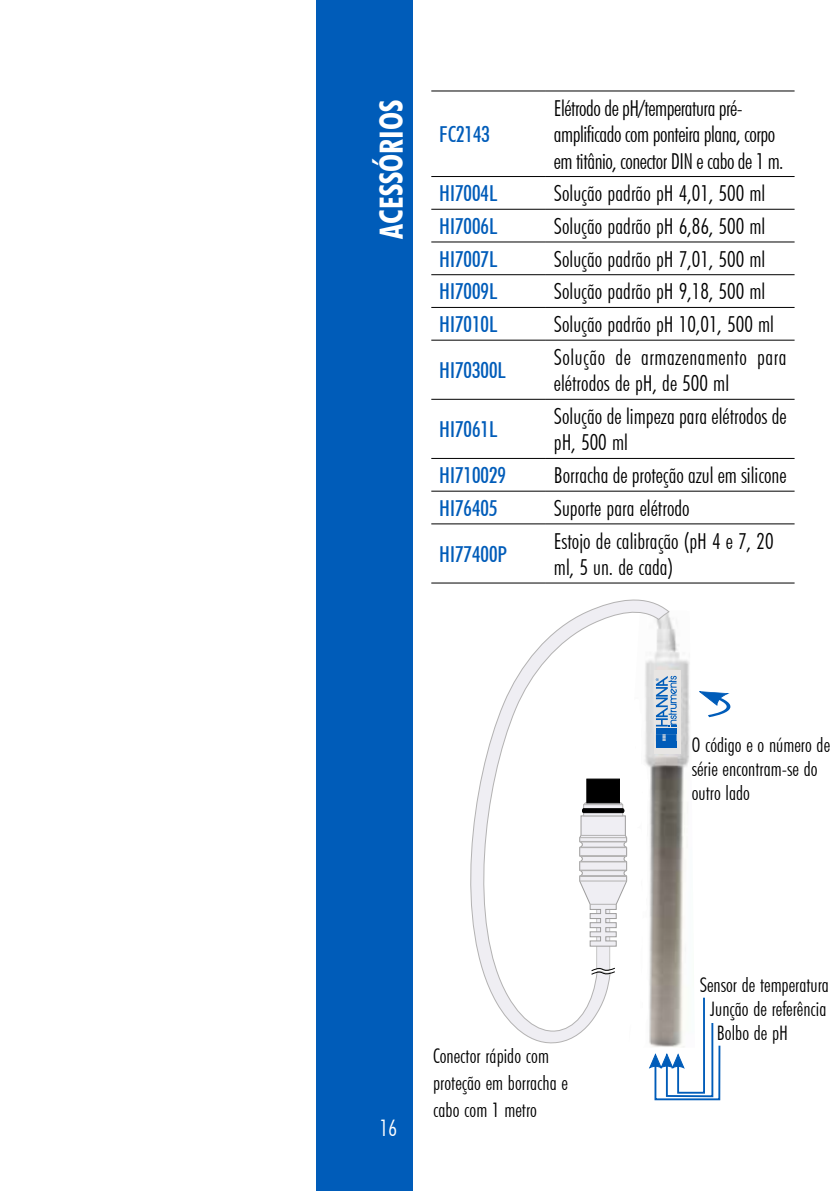
<style>
.page{position:relative;width:840px;height:1191px;background:#fff}
.page>*{position:absolute;margin:0;border:0;box-sizing:border-box;transform-origin:0 0}
.t1{font:700 condensed 32px "Futura BT";color:#fff}
.t2{font:300 condensed 22.8px "Futura BT";color:#fff}
.t3{font:300 condensed 22px/26.4px "Futura BT";color:#000}
.t4{font:300 condensed 22px/26.4px "Futura BT";letter-spacing:-.02em;color:#000}
.t5{font:500 condensed 22px "Futura BT";color:#005cb9}
.t6{font:300 condensed 22px/26.4px "Futura BT";letter-spacing:.02em;color:#000}
.t7{font:300 condensed 20px/24px "Futura BT";color:#000}
</style>
<div class="page">
<div style="left:316px;top:0;width:96px;height:1191px;background:#005cb9"></div>
<img style="left:668px;top:610px;width:22px;height:386px">
<svg style="left:668px;top:669px;width:12px;height:84px"></svg>
<svg style="left:668px;top:676px;width:8px;height:72px"></svg>
<svg style="left:470px;top:599px;width:198px;height:445px"></svg>
<svg style="left:579px;top:778px;width:47px;height:200px"></svg>
<div style="left:586px;top:779px;width:33px;height:24px;background:#000;border:1px solid #000"></div>
<svg style="left:648px;top:996px;width:72px;height:105px"></svg>
<svg style="left:699px;top:691px;width:31px;height:27px"></svg>
<hr style="left:431px;top:91px;width:114px;height:1px;background:#000">
<hr style="left:545px;top:91px;width:249px;height:1px;background:#000">
<hr style="left:431px;top:176px;width:114px;height:1px;background:#000">
<hr style="left:545px;top:176px;width:249px;height:1px;background:#000">
<hr style="left:431px;top:209px;width:114px;height:1px;background:#000">
<hr style="left:545px;top:209px;width:249px;height:1px;background:#000">
<hr style="left:431px;top:242px;width:114px;height:1px;background:#000">
<hr style="left:545px;top:242px;width:249px;height:1px;background:#000">
<hr style="left:431px;top:307px;width:114px;height:1px;background:#000">
<hr style="left:545px;top:307px;width:249px;height:1px;background:#000">
<hr style="left:431px;top:340px;width:114px;height:1px;background:#000">
<hr style="left:545px;top:340px;width:249px;height:1px;background:#000">
<hr style="left:431px;top:399px;width:114px;height:1px;background:#000">
<hr style="left:545px;top:399px;width:249px;height:1px;background:#000">
<hr style="left:431px;top:458px;width:114px;height:1px;background:#000">
<hr style="left:545px;top:458px;width:249px;height:1px;background:#000">
<hr style="left:431px;top:491px;width:114px;height:1px;background:#000">
<hr style="left:545px;top:491px;width:249px;height:1px;background:#000">
<hr style="left:431px;top:523px;width:114px;height:1px;background:#000">
<hr style="left:545px;top:523px;width:249px;height:1px;background:#000">
<hr style="left:431px;top:582px;width:114px;height:1px;background:#000">
<hr style="left:545px;top:582px;width:249px;height:1px;background:#000">
<hr style="left:431px;top:274px;width:114px;height:1px;background:#000">
<hr style="left:545px;top:274px;width:249px;height:1px;background:#000">
<h1 class="t1" style="left:372px;top:238px;width:140px;rotate:-90deg">ACESSÓRIOS</h1>
<p class="t5" style="left:439px;top:121px;width:52px">FC2143</p>
<p class="t4" style="left:553px;top:94px;width:231px">Elétrodo de pH/temperatura pré&shy;amplificado com ponteira plana, corpo em titânio, conector DIN e cabo de 1 m.</p>
<p class="t5" style="left:439px;top:180px;width:59px">HI7004L</p>
<p class="t3" style="left:553px;top:180px;width:213px">Solução padrão pH 4,01, 500 ml</p>
<p class="t5" style="left:439px;top:213px;width:59px">HI7006L</p>
<p class="t3" style="left:553px;top:213px;width:213px">Solução padrão pH 6,86, 500 ml</p>
<p class="t5" style="left:439px;top:245px;width:59px">HI7007L</p>
<p class="t3" style="left:553px;top:245px;width:213px">Solução padrão pH 7,01, 500 ml</p>
<p class="t5" style="left:439px;top:278px;width:59px">HI7009L</p>
<p class="t3" style="left:553px;top:278px;width:213px">Solução padrão pH 9,18, 500 ml</p>
<p class="t5" style="left:439px;top:311px;width:59px">HI7010L</p>
<p class="t3" style="left:553px;top:311px;width:221px">Solução padrão pH 10,01, 500 ml</p>
<p class="t5" style="left:439px;top:357px;width:68px">HI70300L</p>
<p class="t6" style="left:553px;top:344px;width:234px">Solução de armazenamento para elétrodos de pH, de 500 ml</p>
<p class="t5" style="left:439px;top:416px;width:59px">HI7061L</p>
<p class="t3" style="left:553px;top:403px;width:234px">Solução de limpeza para elétrodos de pH, 500 ml</p>
<p class="t5" style="left:439px;top:462px;width:68px">HI710029</p>
<p class="t3" style="left:553px;top:462px;width:234px">Borracha de proteção azul em silicone</p>
<p class="t5" style="left:439px;top:495px;width:60px">HI76405</p>
<p class="t3" style="left:553px;top:494px;width:137px">Suporte para elétrodo</p>
<p class="t5" style="left:439px;top:540px;width:69px">HI77400P</p>
<p class="t3" style="left:553px;top:527px;width:221px">Estojo de calibração (pH 4 e 7, 20 ml, 5 un. de cada)</p>
<p class="t7" style="left:691px;top:732px;width:140px">O código e o número de série encontram-se do outro lado</p>
<p class="t2" style="left:379px;top:1114px;width:19px">16</p>
<p class="t7" style="left:433px;top:1042px;width:136px;line-height:26.8px">Conector rápido com proteção em borracha e cabo com 1 metro</p>
<p class="t7" style="left:699px;top:972px;width:131px">Sensor de temperatura</p>
<p class="t7" style="left:709px;top:996px;width:118px">Junção de referência</p>
<p class="t7" style="left:716px;top:1020px;width:73px">Bolbo de pH</p>
</div>
